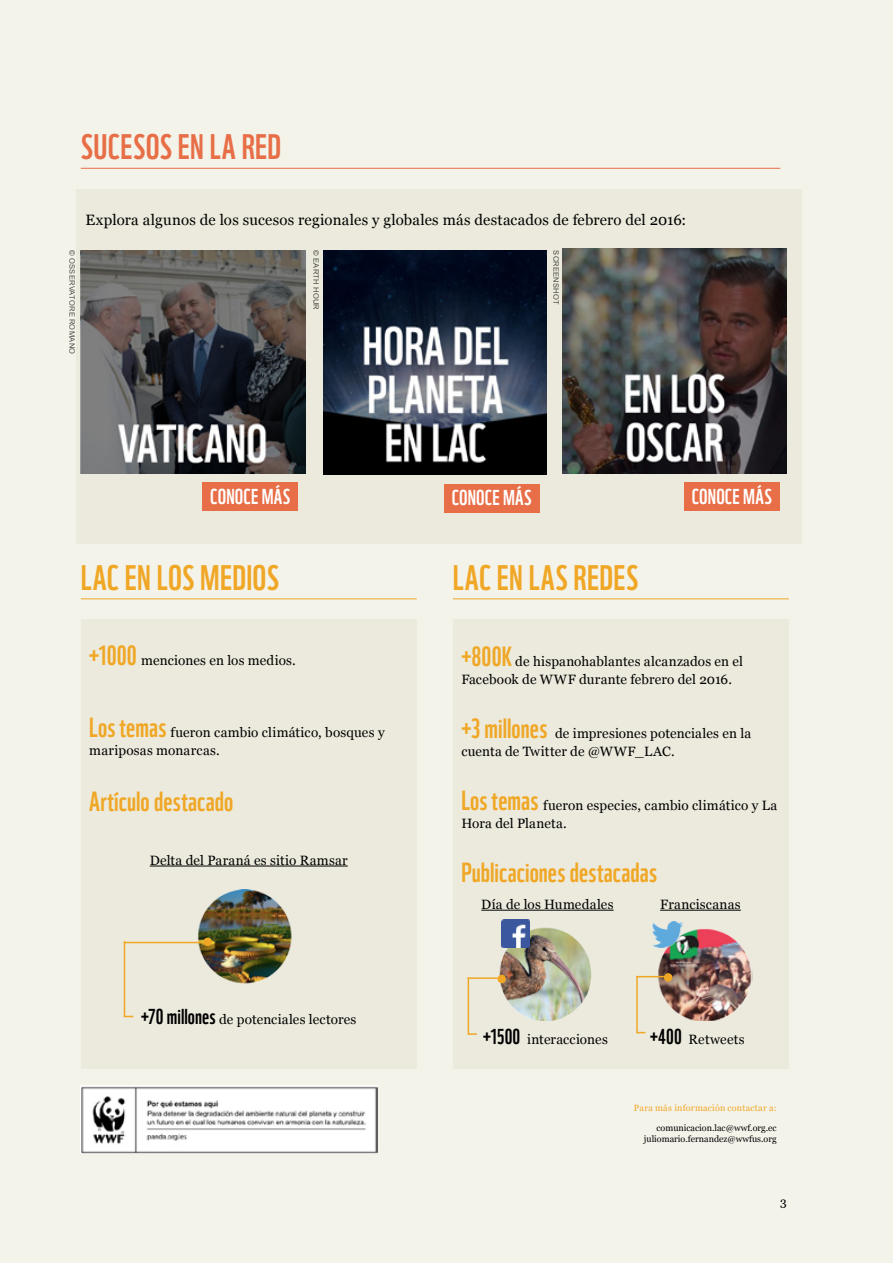
<style>
.page{position:relative;width:893px;height:1263px;background:#f4f3ea}
.page>*{position:absolute;margin:0;border:0;box-sizing:border-box;transform-origin:0 0}
.t1{font:34.5px "WWF";letter-spacing:.015em;color:#f0a726}
.t2{font:34.5px "WWF";letter-spacing:.02em;color:#e76e47}
.t3{font:27px "WWF";color:#f0a726}
.t4{font:21px "WWF";letter-spacing:.015em;color:#fff}
.t5{font:15px "Georgia";letter-spacing:.015em;color:#000}
.t6{font:13.5px/18px "Georgia";letter-spacing:.015em;color:#000}
.t7{font:12px "Georgia";color:#000}
.t8{font:9px/11.2px "Georgia";color:#000;text-align:right}
.t9{font:9px "Georgia";letter-spacing:.03em;color:#f0a726}
.t10{font:7.5px "Arial";letter-spacing:.035em;color:#000}
.s1{font-family:"WWF";font-size:27px;color:#f0a726}
.s2{font-family:"WWF";font-size:21px}
</style>
<div class="page">
<div style="left:81px;top:619px;width:336px;height:449px;background:#eceadc"></div>
<img style="left:196px;top:890px;width:96px;height:94px">
<hr style="left:150px;top:866px;width:198px;height:1px;background:#000">
<hr style="left:124px;top:942px;width:79px;height:1px;background:#f0a726">
<hr style="left:124px;top:941px;width:1px;height:76px;background:#f0a726">
<div style="left:203px;top:937px;width:9px;height:9px;background:#f0a726;border-radius:50%"></div>
<hr style="left:81px;top:598px;width:336px;height:1px;background:#f0a726">
<img style="left:81px;top:1085px;width:296px;height:69px">
<hr style="left:81px;top:168px;width:699px;height:1px;background:#e76e47">
<div style="left:76px;top:189px;width:725px;height:354px;background:#eceadc"></div>
<img style="left:323px;top:250px;width:224px;height:224px">
<img style="left:81px;top:250px;width:224px;height:223px">
<img style="left:562px;top:249px;width:225px;height:224px">
<div style="left:444px;top:484px;width:95px;height:29px;background:#e76e47"></div>
<div style="left:202px;top:483px;width:96px;height:28px;background:#e76e47"></div>
<div style="left:684px;top:483px;width:95px;height:28px;background:#e76e47"></div>
<div style="left:453px;top:619px;width:336px;height:449px;background:#eceadc"></div>
<hr style="left:481px;top:910px;width:133px;height:1px;background:#000">
<hr style="left:660px;top:910px;width:81px;height:1px;background:#000">
<hr style="left:453px;top:598px;width:336px;height:1px;background:#f0a726">
<img style="left:498px;top:925px;width:93px;height:96px">
<img style="left:657px;top:929px;width:96px;height:92px">
<img style="left:501px;top:919px;width:28px;height:28px">
<img style="left:652px;top:921px;width:32px;height:26px">
<hr style="left:468px;top:977px;width:29px;height:2px;background:#f0a726">
<hr style="left:468px;top:977px;width:1px;height:58px;background:#f0a726">
<svg style="left:469px;top:1033px;width:8px;height:2px"></svg>
<div style="left:497px;top:975px;width:9px;height:8px;background:#f0a726;border-radius:50%"></div>
<hr style="left:636px;top:976px;width:30px;height:1px;background:#f0a726">
<hr style="left:636px;top:976px;width:2px;height:57px;background:#f0a726">
<div style="left:664px;top:973px;width:8px;height:9px;background:#f0a726;border-radius:50%"></div>
<h1 class="t2" style="left:81px;top:120px;width:202px">SUCESOS EN LA RED</h1>
<p class="t5" style="left:86px;top:211px;width:602px">Explora algunos de los sucesos regionales y globales más destacados de febrero del 2016:</p>
<p class="t10" style="left:77px;top:250px;width:105px;rotate:90deg">© Osservatore Romano</p>
<p class="t10" style="left:321px;top:250px;width:61px;rotate:90deg">© EARTH HOUR</p>
<p class="t10" style="left:561px;top:250px;width:56px;rotate:90deg">screenshot</p>
<h3 class="t4" style="left:210px;top:480px;width:81px">CONOCE MÁS</h3>
<h3 class="t4" style="left:452px;top:481px;width:81px">CONOCE MÁS</h3>
<h3 class="t4" style="left:692px;top:480px;width:81px">CONOCE MÁS</h3>
<h1 class="t1" style="left:81px;top:551px;width:200px">LAC EN LOS MEDIOS</h1>
<p class="t6" style="left:89px;top:652px;width:208px"><span class="s1">+1000</span> menciones en los medios.</p>
<p class="t6" style="left:89px;top:724px;width:297px"><span class="s1">Los temas</span> fueron cambio climático, bosques y mariposas monarcas.</p>
<h2 class="t3" style="left:89px;top:780px;width:146px">Artículo destacado</h2>
<p class="t6" style="left:150px;top:851px;width:199px">Delta del Paraná es sitio Ramsar</p>
<p class="t6" style="left:141px;top:1010px;width:217px"><span class="s2">+70 millones</span> de potenciales lectores</p>
<h1 class="t1" style="left:453px;top:551px;width:187px">LAC EN LAS REDES</h1>
<p class="t6" style="left:461px;top:652px;width:283px"><span class="s1">+800K</span> de hispanohablantes alcanzados en el<br>Facebook de WWF durante febrero del 2016.</p>
<p class="t6" style="left:461px;top:724px;width:291px"><span class="s1">+3 millones</span> de impresiones potenciales en la cuenta de Twitter de @WWF_LAC.</p>
<p class="t6" style="left:461px;top:796px;width:317px"><span class="s1">Los temas</span> fueron especies, cambio climático y La<br>Hora del Planeta.</p>
<h2 class="t3" style="left:461px;top:851px;width:197px">Publicaciones destacadas</h2>
<p class="t6" style="left:481px;top:896px;width:134px">Día de los Humedales</p>
<p class="t6" style="left:660px;top:896px;width:82px">Franciscanas</p>
<p class="t6" style="left:483px;top:1031px;width:126px"><span class="s2">+1500</span> interacciones</p>
<p class="t6" style="left:650px;top:1031px;width:96px"><span class="s2">+400</span> Retweets</p>
<p class="t9" style="left:634px;top:1102px;width:144px">Para más información contactar a:</p>
<p class="t8" style="left:644px;top:1122px;width:134px">comunicacion.lac@wwf.org.ec juliomario.fernandez@wwfus.org</p>
<p class="t7" style="left:780px;top:1195px;width:8px">3</p>
</div>
